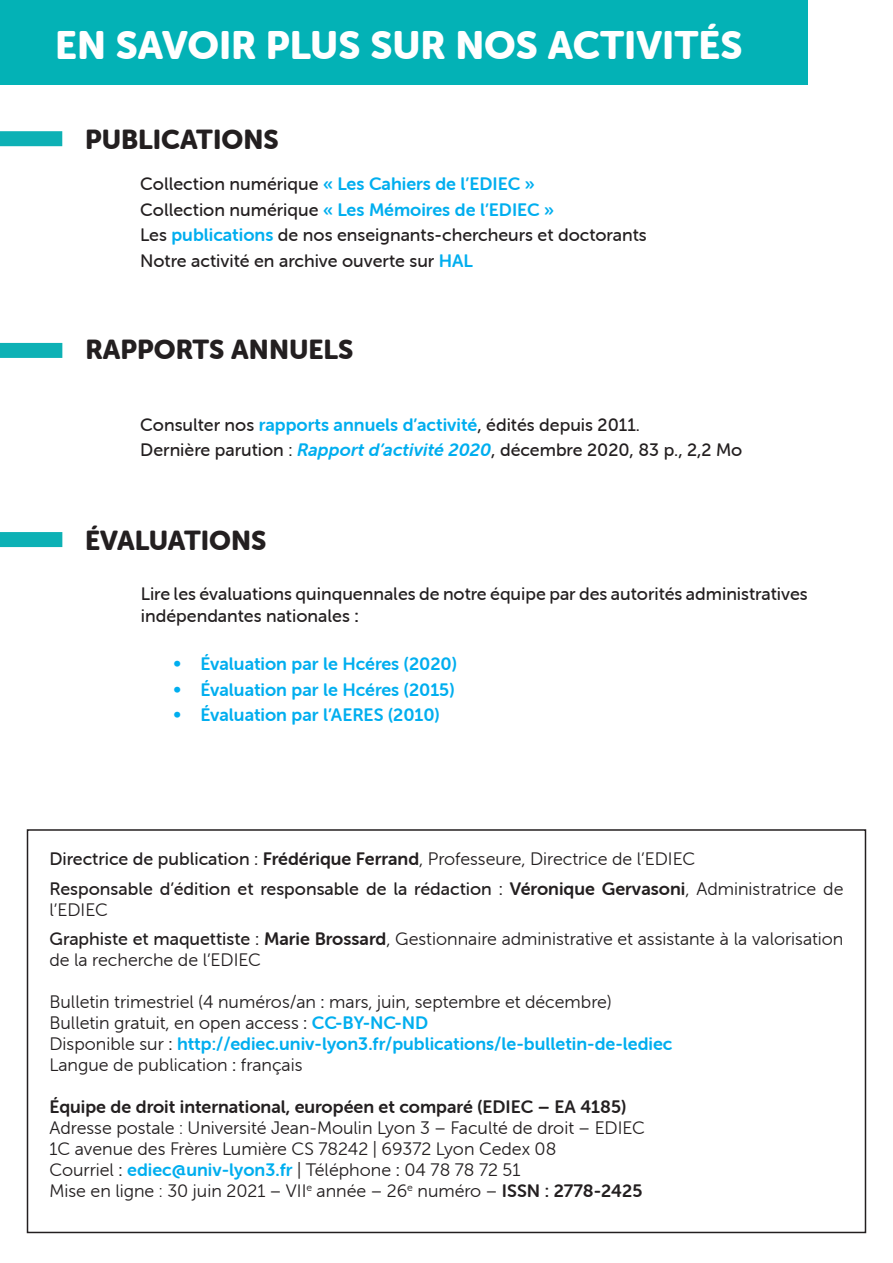
<style>
.page{position:relative;width:893px;height:1263px;background:#fff}
.page>*{position:absolute;margin:0;border:0;box-sizing:border-box;transform-origin:0 0}
.t1{font:39px "Museo Sans Rounded 900";color:#fff}
.t2{font:27px "Museo Sans Rounded 900";color:#231f20}
.t3{font:18px/21px "Museo Sans Rounded 300";color:#231f20}
.t4{font:18px/22.5px "Museo Sans Rounded 500";color:#231f20}
.t5{font:18px "Museo Sans Rounded 700";color:#00aeef}
.t6{font:18px "Museo Sans Rounded 700";color:#231f20}
.s1{font-family:"Museo Sans Rounded 500";color:#231f20}
.s2{font-family:"Museo Sans Rounded 700";color:#00aeef}
.s3{font-family:"Museo Sans Rounded 700";font-style:italic;color:#00aeef}
.s4{font-family:"Museo Sans Rounded 700"}
.s5{font-family:"Museo Sans Rounded 500"}
.s6{font-family:"Museo Sans Rounded 300"}
.s7{font-family:"Museo Sans Rounded 300";color:#231f20}
</style>
<div class="page">
<div style="left:0;top:0;width:808px;height:85px;background:#03b2b6"></div>
<div style="left:0;top:131px;width:62px;height:15px;background:#0db1b5"></div>
<div style="left:0;top:343px;width:62px;height:15px;background:#0db1b5"></div>
<div style="left:0;top:532px;width:62px;height:15px;background:#0db1b5"></div>
<div style="left:27px;top:829px;width:839px;height:404px;border:2px solid #231f20"></div>
<p class="t1" style="left:55px;top:23px;width:689px">EN SAVOIR PLUS SUR NOS ACTIVITÉS</p>
<p class="t2" style="left:85px;top:124px;width:195px">PUBLICATIONS</p>
<p class="t5" style="left:140px;top:174px;width:396px"><span class="s1">Collection numérique</span> « Les Cahiers de l’EDIEC »</p>
<p class="t5" style="left:140px;top:200px;width:415px"><span class="s1">Collection numérique</span> « Les Mémoires de l’EDIEC »</p>
<p class="t4" style="left:140px;top:224px;width:508px">Les <span class="s2">publications</span> de nos enseignants-chercheurs et doctorants</p>
<p class="t4" style="left:140px;top:250px;width:334px">Notre activité en archive ouverte sur <span class="s2">HAL</span></p>
<p class="t2" style="left:86px;top:334px;width:269px">RAPPORTS ANNUELS</p>
<p class="t4" style="left:140px;top:413px;width:501px">Consulter nos <span class="s2">rapports annuels d’activité</span>, édités depuis 2011.</p>
<p class="t4" style="left:140px;top:439px;width:603px">Dernière parution : <span class="s3">Rapport d’activité 2020</span>, décembre 2020, 83 p., 2,2 Mo</p>
<p class="t2" style="left:85px;top:525px;width:183px">ÉVALUATIONS</p>
<p class="t4" style="left:141px;top:582px;width:668px">Lire les évaluations quinquennales de notre équipe par des autorités administratives indépendantes nationales <span class="s4">:</span></p>
<p class="t5" style="left:173px;top:654px;width:285px">• Évaluation par le Hcéres (2020)</p>
<p class="t5" style="left:173px;top:680px;width:283px">• Évaluation par le Hcéres (2015)</p>
<p class="t5" style="left:173px;top:705px;width:268px">• Évaluation par l’AERES (2010)</p>
<p class="t3" style="left:50px;top:849px;width:647px"><span class="s5">Directrice de publication :</span> <span class="s4">Frédérique Ferrand</span>, Professeure, Directrice de l’EDIEC</p>
<p class="t4" style="left:50px;top:878px;width:795px;line-height:21px">Responsable d’édition et responsable de la rédaction : <span class="s4">Véronique Gervasoni</span><span class="s6">, Administratrice de l’EDIEC</span></p>
<p class="t3" style="left:50px;top:929px;width:795px"><span class="s5">Graphiste et maquettiste :</span> <span class="s4">Marie Brossard</span>, Gestionnaire administrative et assistante à la valorisation de la recherche de l’EDIEC</p>
<p class="t3" style="left:50px;top:992px;width:564px">Bulletin trimestriel (4 numéros/an <span class="s5">:</span> mars, juin, septembre et décembre)</p>
<p class="t3" style="left:50px;top:1013px;width:380px">Bulletin gratuit, en open access <span class="s5">:</span> <span class="s2">CC-BY-NC-ND</span></p>
<p class="t5" style="left:50px;top:1034px;width:624px"><span class="s7">Disponible sur</span> <span class="s1">:</span> http://ediec.univ-lyon3.fr/publications/le-bulletin-de-lediec</p>
<p class="t3" style="left:50px;top:1055px;width:255px">Langue de publication <span class="s5">:</span> français</p>
<p class="t6" style="left:50px;top:1097px;width:578px">Équipe de droit international, européen et comparé (EDIEC – EA 4185)</p>
<p class="t3" style="left:50px;top:1118px;width:597px">Adresse postale : Université Jean-Moulin Lyon 3 – Faculté de droit – EDIEC</p>
<p class="t3" style="left:50px;top:1139px;width:508px">1C avenue des Frères Lumière CS 78242 | 69372 Lyon Cedex 08</p>
<p class="t3" style="left:50px;top:1160px;width:472px">Courriel <span class="s5">:</span> <span class="s2">ediec@univ-lyon3.fr</span> | Téléphone <span class="s5">:</span> 04 78 78 72 51</p>
<p class="t3" style="left:50px;top:1181px;width:594px">Mise en ligne : 30 juin 2021 – VII<sup>e</sup> année – 26<sup>e</sup> numéro – <span class="s4">ISSN : 2778-2425</span></p>
</div>
